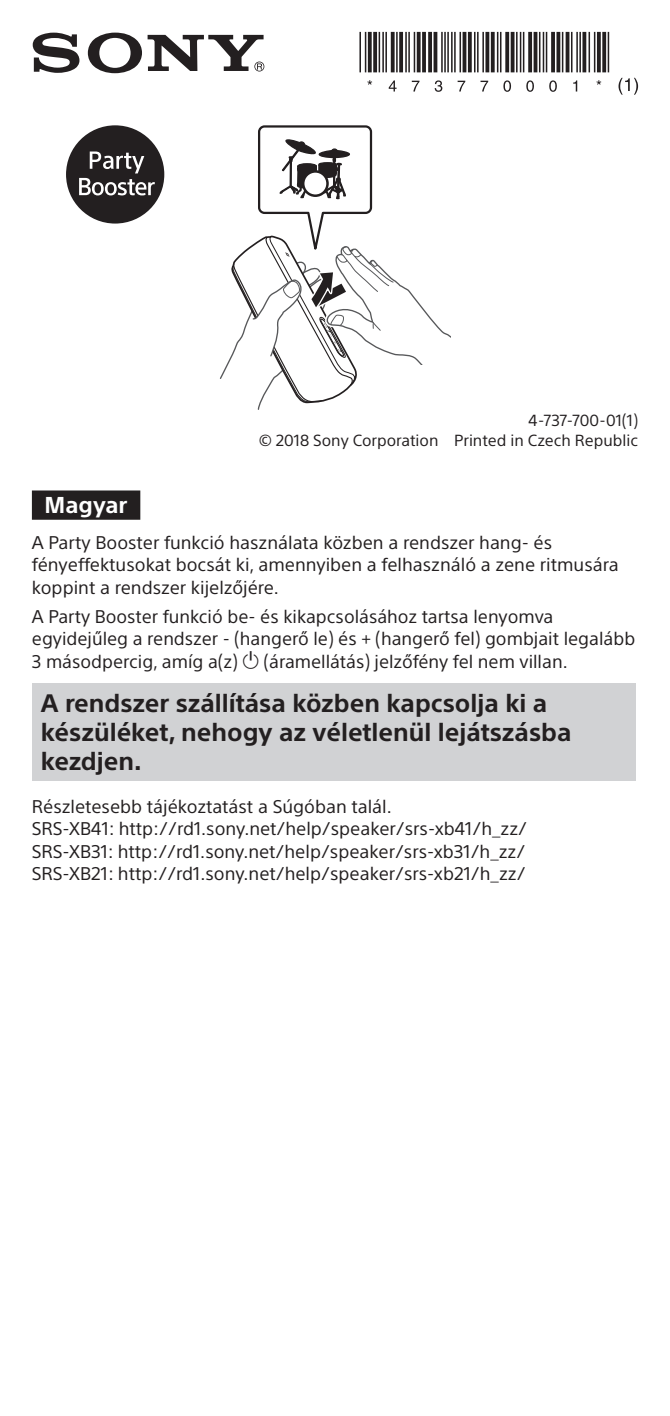
<style>
.page{position:relative;width:670px;height:1416px;background:#fff}
.page>*{position:absolute;margin:0;border:0;box-sizing:border-box;transform-origin:0 0}
.t1{font:700 24.75px/29.2px "SST";color:#231f20}
.t2{font:700 22.5px "SST";color:#fff}
.t3{font:18px/22.5px "SST";color:#231f20}
.t4{font:15.75px/20.2px "SST";color:#231f20;text-align:right}
</style>
<div class="page">
<svg style="left:88px;top:33px;width:54px;height:40px"></svg>
<svg style="left:33px;top:33px;width:46px;height:40px"></svg>
<svg style="left:148px;top:35px;width:116px;height:37px"></svg>
<svg style="left:618px;top:78px;width:20px;height:17px"></svg>
<svg style="left:364px;top:32px;width:243px;height:40px"></svg>
<hr style="left:359px;top:32px;width:2px;height:40px;background:#231f20">
<hr style="left:365px;top:32px;width:1px;height:40px;background:#231f20">
<svg style="left:368px;top:32px;width:4px;height:40px"></svg>
<svg style="left:373px;top:32px;width:4px;height:40px"></svg>
<hr style="left:378px;top:32px;width:2px;height:40px;background:#231f20">
<hr style="left:382px;top:32px;width:2px;height:40px;background:#231f20">
<hr style="left:385px;top:32px;width:2px;height:40px;background:#231f20">
<hr style="left:391px;top:32px;width:3px;height:40px;background:#231f20">
<hr style="left:396px;top:32px;width:1px;height:40px;background:#231f20">
<svg style="left:399px;top:32px;width:4px;height:40px"></svg>
<hr style="left:405px;top:32px;width:2px;height:40px;background:#231f20">
<hr style="left:408px;top:32px;width:2px;height:40px;background:#231f20">
<hr style="left:414px;top:32px;width:1px;height:40px;background:#231f20">
<hr style="left:417px;top:32px;width:3px;height:40px;background:#231f20">
<svg style="left:422px;top:32px;width:4px;height:40px"></svg>
<svg style="left:428px;top:32px;width:4px;height:40px"></svg>
<svg style="left:433px;top:32px;width:4px;height:40px"></svg>
<hr style="left:441px;top:32px;width:2px;height:40px;background:#231f20">
<hr style="left:444px;top:32px;width:2px;height:40px;background:#231f20">
<hr style="left:447px;top:32px;width:2px;height:40px;background:#231f20">
<hr style="left:451px;top:32px;width:1px;height:40px;background:#231f20">
<hr style="left:454px;top:32px;width:1px;height:40px;background:#231f20">
<hr style="left:459px;top:32px;width:2px;height:40px;background:#231f20">
<svg style="left:462px;top:32px;width:4px;height:40px"></svg>
<svg style="left:468px;top:32px;width:4px;height:40px"></svg>
<hr style="left:474px;top:32px;width:1px;height:40px;background:#231f20">
<hr style="left:477px;top:32px;width:1px;height:40px;background:#231f20">
<hr style="left:482px;top:32px;width:2px;height:40px;background:#231f20">
<svg style="left:485px;top:32px;width:4px;height:40px"></svg>
<hr style="left:491px;top:32px;width:3px;height:40px;background:#231f20">
<hr style="left:497px;top:32px;width:1px;height:40px;background:#231f20">
<hr style="left:500px;top:32px;width:1px;height:40px;background:#231f20">
<svg style="left:505px;top:32px;width:4px;height:40px"></svg>
<svg style="left:510px;top:32px;width:4px;height:40px"></svg>
<hr style="left:516px;top:32px;width:1px;height:40px;background:#231f20">
<hr style="left:520px;top:32px;width:1px;height:40px;background:#231f20">
<hr style="left:523px;top:32px;width:1px;height:40px;background:#231f20">
<svg style="left:528px;top:32px;width:4px;height:40px"></svg>
<svg style="left:533px;top:32px;width:4px;height:40px"></svg>
<hr style="left:539px;top:32px;width:1px;height:40px;background:#231f20">
<hr style="left:542px;top:32px;width:2px;height:40px;background:#231f20">
<hr style="left:546px;top:32px;width:1px;height:40px;background:#231f20">
<svg style="left:551px;top:32px;width:4px;height:40px"></svg>
<svg style="left:556px;top:32px;width:4px;height:40px"></svg>
<hr style="left:562px;top:32px;width:1px;height:40px;background:#231f20">
<svg style="left:565px;top:32px;width:4px;height:40px"></svg>
<hr style="left:571px;top:32px;width:1px;height:40px;background:#231f20">
<hr style="left:576px;top:32px;width:2px;height:40px;background:#231f20">
<hr style="left:579px;top:32px;width:2px;height:40px;background:#231f20">
<svg style="left:582px;top:32px;width:4px;height:40px"></svg>
<hr style="left:588px;top:32px;width:2px;height:40px;background:#231f20">
<hr style="left:594px;top:32px;width:1px;height:40px;background:#231f20">
<svg style="left:597px;top:32px;width:4px;height:40px"></svg>
<svg style="left:602px;top:32px;width:4px;height:40px"></svg>
<hr style="left:607px;top:32px;width:2px;height:40px;background:#231f20">
<svg style="left:367px;top:80px;width:5px;height:5px"></svg>
<svg style="left:389px;top:80px;width:7px;height:12px"></svg>
<svg style="left:412px;top:81px;width:7px;height:11px"></svg>
<svg style="left:434px;top:80px;width:8px;height:12px"></svg>
<svg style="left:457px;top:81px;width:8px;height:11px"></svg>
<svg style="left:480px;top:81px;width:8px;height:11px"></svg>
<svg style="left:503px;top:80px;width:8px;height:12px"></svg>
<svg style="left:526px;top:80px;width:8px;height:12px"></svg>
<svg style="left:549px;top:80px;width:8px;height:12px"></svg>
<svg style="left:573px;top:80px;width:4px;height:12px"></svg>
<svg style="left:596px;top:80px;width:5px;height:5px"></svg>
<div style="left:32px;top:490px;width:108px;height:30px;background:#231f20"></div>
<div style="left:32px;top:683px;width:604px;height:97px;background:#d1d2d4"></div>
<div style="left:66px;top:125px;width:98px;height:99px;background:#231f20;border-radius:50%"></div>
<svg style="left:79px;top:151px;width:76px;height:44px"></svg>
<svg style="left:220px;top:125px;width:230px;height:285px"></svg>
<p class="t4" style="left:259px;top:410px;width:380px">4-737-700-01(1)<br>© 2018 Sony Corporation Printed in Czech Republic</p>
<p class="t2" style="left:45px;top:492px;width:84px">Magyar</p>
<p class="t3" style="left:32px;top:531px;width:588px">A Party Booster funkció használata közben a rendszer hang- és fényeffektusokat bocsát ki, amennyiben a felhasználó a zene ritmusára koppint a rendszer kijelzőjére.</p>
<p class="t3" style="left:32px;top:605px;width:605px">A Party Booster funkció be- és kikapcsolásához tartsa lenyomva egyidejűleg a rendszer - (hangerő le) és + (hangerő fel) gombjait legalább<br>3 másodpercig, amíg a(z)</p>
<p class="t3" style="left:264px;top:650px;width:305px">(áramellátás) jelzőfény fel nem villan.</p>
<h1 class="t1" style="left:41px;top:688px;width:532px">A rendszer szállítása közben kapcsolja ki a készüléket, nehogy az véletlenül lejátszásba kezdjen.</h1>
<p class="t3" style="left:32px;top:795px;width:496px">Részletesebb tájékoztatást a Súgóban talál.<br>SRS-XB41: http://rd1.sony.net/help/speaker/srs-xb41/h_zz/ SRS-XB31: http://rd1.sony.net/help/speaker/srs-xb31/h_zz/ SRS-XB21: http://rd1.sony.net/help/speaker/srs-xb21/h_zz/</p>
</div>
